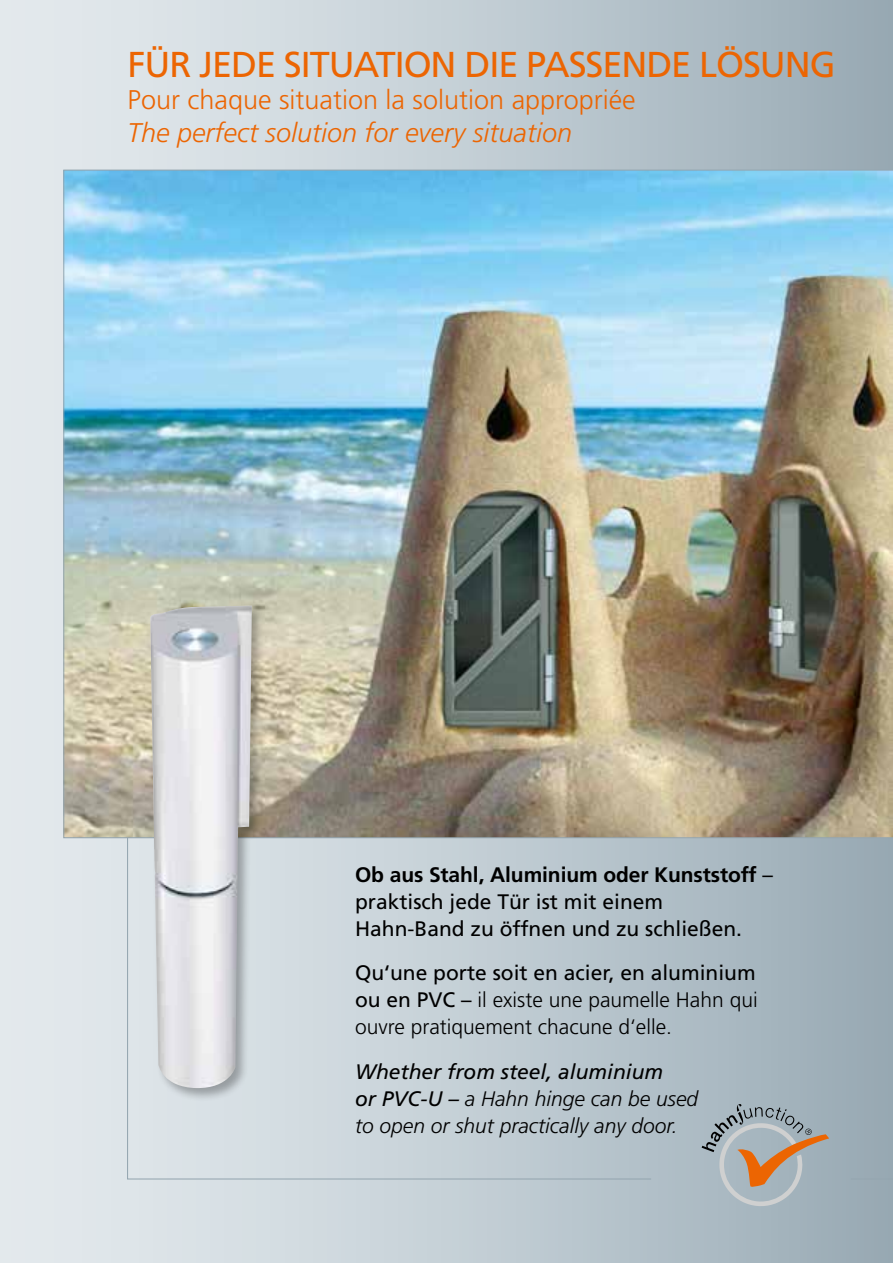
<style>
.page{position:relative;width:893px;height:1263px;background:#fff}
.page>*{position:absolute;margin:0;border:0;box-sizing:border-box;transform-origin:0 0}
.t1{font:36px "Frutiger";color:#ec6502}
.t2{font:300 27px "Frutiger";color:#ec6502}
.t3{font:italic 300 27px "Frutiger";color:#ec6502}
.t4{font:300 21px/27px "Frutiger";color:#000;text-align:justify}
.t5{font:21px/27px "Frutiger";color:#000}
.t6{font:italic 300 21px/27px "Frutiger";color:#000}
.s1{font-weight:700}
.s2{font-weight:400}
</style>
<div class="page">
<div style="left:0;top:0;width:893px;height:1263px;background:linear-gradient(to right,#eaf0f3,#9cadb7)"></div>
<svg style="left:127px;top:838px;width:766px;height:342px;background:#bbc7ce"></svg>
<img style="left:63px;top:170px;width:830px;height:668px">
<svg style="left:702px;top:1104px;width:127px;height:102px;background:#a9aaa8"></svg>
<div style="left:148px;top:603px;width:118px;height:499px;background:#000;opacity:.3"></div>
<img style="left:149px;top:606px;width:103px;height:482px">
<h1 class="t1" style="left:128px;top:43px;width:92px">Für jede</h1>
<h1 class="t1" style="left:284px;top:43px;width:37px">Situation</h1>
<h1 class="t1" style="left:464px;top:43px;width:18px">die</h1>
<h1 class="t1" style="left:526px;top:43px;width:21px">passende</h1>
<h1 class="t1" style="left:699px;top:43px;width:23px">lösung</h1>
<p class="t2" style="left:128px;top:85px;width:510px">Pour chaque situation la solution appropriée</p>
<p class="t3" style="left:128px;top:117px;width:446px">The perfect solution for every situation</p>
<p class="t5" style="left:355px;top:861px;width:419px"><span class="s1">Ob aus Stahl, Aluminium oder Kunststoff</span> – praktisch jede Tür ist mit einem<br>Hahn-Band zu öffnen und zu schließen.</p>
<p class="t4" style="left:355px;top:960px;width:404px"><span class="s2">Qu‘une porte soit en acier, en aluminium ou en PVC –</span> il existe une paumelle Hahn qui ouvre pratiquement chacune d‘elle.</p>
<p class="t6" style="left:355px;top:1058px;width:345px"><span class="s2">Whether from steel, aluminium<br>or PVC-U –</span> a Hahn hinge can be used to open or shut practically any door.</p>
</div>
